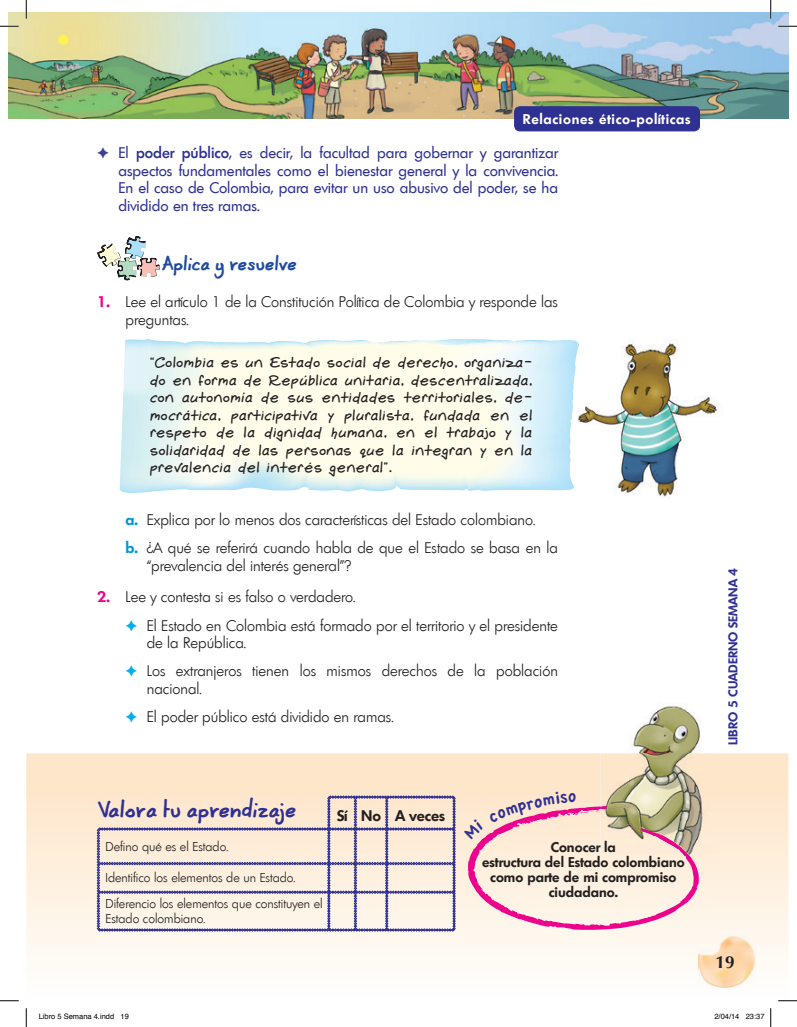
<style>
.page{position:relative;width:797px;height:1027px;background:#fff}
.page>*{position:absolute;margin:0;border:0;box-sizing:border-box;transform-origin:0 0}
.t1{font:17.5px "Coert Schrift Dik";color:#2e3092}
.t2{font:700 17.5px "Optima";color:#231f20}
.t3{font:300 15px/28.1px "Limerick";color:#231f20}
.t4{font:15px/17.5px "Gemelli";color:#231f20;text-align:justify}
.t5{font:15px/17.5px "Limerick";color:#2e3092;text-align:justify}
.t6{font:15px "Coert Schrift Dik";color:#1d4a9f}
.t7{font:600 15px "Limerick";color:#231f20}
.t8{font:600 13.75px/15px "Limerick";color:#231f20;text-align:center}
.t9{font:600 13.75px "Limerick";letter-spacing:.05em;color:#fff}
.t10{font:300 12.5px/25.8px "Limerick";color:#231f20}
.t11{font:600 12.5px "Limerick";color:#2e3092}
.t12{font:7.5px "Helvetica";color:#000}
.s1{color:#3e3f99}
.s2{font-weight:500}
.s3{font-weight:600;color:#ed028c}
.s4{font-weight:600;color:#0095d9}
.s5{color:#00aeef}
</style>
<div class="page">
<svg style="left:26px;top:753px;width:762px;height:265px"></svg>
<img style="left:698px;top:935px;width:57px;height:52px">
<img style="left:9px;top:12px;width:779px;height:106px">
<img style="left:600px;top:706px;width:115px;height:153px">
<svg style="left:98px;top:236px;width:62px;height:44px"></svg>
<svg style="left:119px;top:339px;width:455px;height:154px;background:#f0f8ef"></svg>
<img style="left:577px;top:343px;width:142px;height:154px">
<svg style="left:577px;top:342px;width:2px;height:8px"></svg>
<div style="left:514px;top:107px;width:185px;height:24px;background:#2e3092;border-radius:5px"></div>
<div style="left:514px;top:106px;width:185px;height:25px;border:1px solid #2e3092;border-radius:5px"></div>
<svg style="left:97px;top:796px;width:358px;height:135px;background:#e8dbd4"></svg>
<svg style="left:0;top:25px;width:19px;height:2px"></svg>
<svg style="left:778px;top:25px;width:19px;height:2px"></svg>
<svg style="left:0;top:1000px;width:19px;height:1px"></svg>
<svg style="left:778px;top:1000px;width:19px;height:1px"></svg>
<svg style="left:25px;top:0;width:2px;height:19px"></svg>
<svg style="left:25px;top:1008px;width:2px;height:19px"></svg>
<svg style="left:770px;top:0;width:1px;height:19px"></svg>
<svg style="left:770px;top:1008px;width:1px;height:19px"></svg>
<svg style="left:39px;top:1013px;width:75px;height:5px"></svg>
<svg style="left:121px;top:1014px;width:8px;height:4px"></svg>
<svg style="left:714px;top:1014px;width:25px;height:4px"></svg>
<svg style="left:745px;top:1014px;width:19px;height:4px"></svg>
<svg style="left:464px;top:791px;width:237px;height:139px;background:#f2d3cb"></svg>
<p class="t9" style="left:523px;top:111px;width:169px">Relaciones ético-políticas</p>
<p class="t5" style="left:118px;top:144px;width:441px;text-indent:-21px"><span class="s1">✦</span> El <span class="s2">poder público</span>, es decir, la facultad para gobernar y garantizar aspectos fundamentales como el bienestar general y la convivencia.<br>En el caso de Colombia, para evitar un uso abusivo del poder, se ha dividido en tres ramas.</p>
<p class="t6" style="left:162px;top:256px;width:137px">Aplica y resuelve</p>
<p class="t3" style="left:125px;top:293px;width:434px;line-height:17.5px;text-indent:-28px"><span class="s3">1.</span> Lee el artículo 1 de la Constitución Política de Colombia y responde las preguntas.</p>
<p class="t4" style="left:150px;top:354px;width:384px">“Colombia es un Estado social de derecho, organiza&shy;do en forma de República unitaria, descentralizada, con autonomía de sus entidades territoriales, de&shy;mocrática, participativa y pluralista, fundada en el respeto de la dignidad humana, en el trabajo y la solidaridad de las personas que la integran y en la prevalencia del interés general”.</p>
<p class="t3" style="left:125px;top:506px;width:434px"><span class="s4">a.</span> Explica por lo menos dos características del Estado colombiano.<br><span class="s4">b.</span> ¿A qué se referirá cuando habla de que el Estado se basa en la</p>
<p class="t3" style="left:147px;top:551px;width:206px">“prevalencia del interés general”?</p>
<p class="t3" style="left:125px;top:583px;width:434px;text-indent:-28px"><span class="s3">2.</span> Lee y contesta si es falso o verdadero.<br><span class="s5">✦</span> El Estado en Colombia está formado por el territorio y el presidente</p>
<p class="t3" style="left:125px;top:629px;width:434px;text-indent:21px">de la República.<br><span class="s5">✦</span> Los extranjeros tienen los mismos derechos de la población</p>
<p class="t3" style="left:125px;top:674px;width:269px;text-indent:21px">nacional.<br><span class="s5">✦</span> El poder público está dividido en ramas.</p>
<p class="t1" style="left:98px;top:800px;width:200px">Valora tu aprendizaje</p>
<p class="t10" style="left:105px;top:833px;width:124px">Defino qué es el Estado.</p>
<p class="t10" style="left:105px;top:865px;width:219px">Identifico los elementos de un Estado.<br>Diferencio los elementos que constituyen el</p>
<p class="t10" style="left:105px;top:906px;width:101px">Estado colombiano.</p>
<p class="t7" style="left:337px;top:805px;width:110px">Sí No A veces</p>
<p class="t8" style="left:482px;top:839px;width:204px">Conocer la<br>estructura del Estado colombiano como parte de mi compromiso ciudadano.</p>
<p class="t11" style="left:725px;top:745px;width:179px;rotate:-90deg">LIBRO 5 CUADERNO SEMANA 4</p>
<p class="t2" style="left:715px;top:952px;width:21px">19</p>
<p class="t12" style="left:39px;top:1011px;width:92px">Libro 5 Semana 4.indd 19</p>
<p class="t12" style="left:714px;top:1011px;width:52px">2/04/14 23:37</p>
</div>
